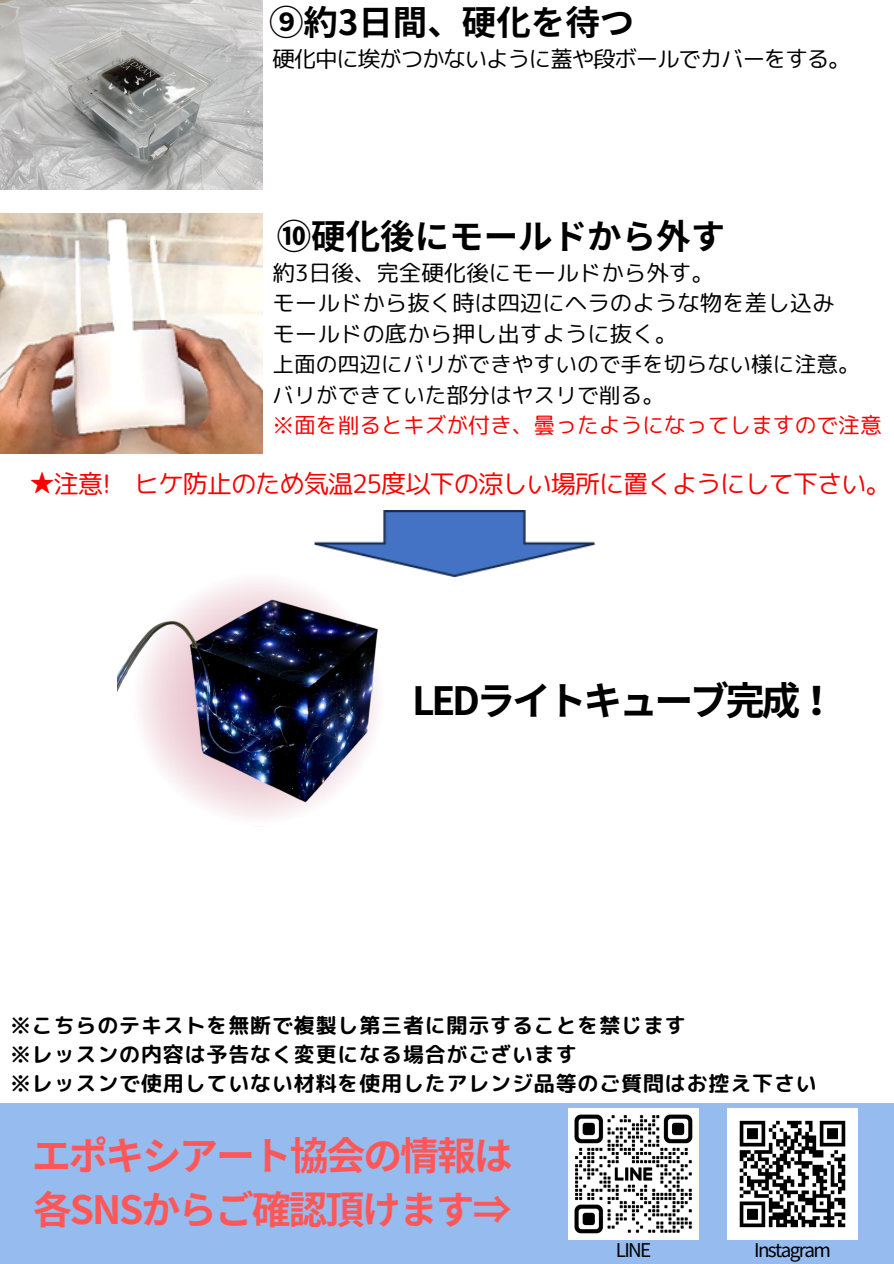
<style>
.page{position:relative;width:894px;height:1264px;background:#fff}
.page>*{position:absolute;margin:0;border:0;box-sizing:border-box;transform-origin:0 0}
.t1{font:700 39px/54px "Noto Sans JP";letter-spacing:-.055em;color:#ff5757}
.t2{font:700 39px "Noto Sans JP";letter-spacing:-.085em;color:#000}
.t3{font:700 34.5px "Noto Sans JP";color:#000}
.t4{font:25.5px "rounded mplus 1 p regular";letter-spacing:-.05em;color:#fc0101}
.t5{font:22.5px/30.3px "rounded mplus 1 p regular";color:#000}
.t6{font:22.5px "rounded mplus 1 p regular";letter-spacing:-.05em;color:#000}
.t7{font:21.75px/30.3px "rounded mplus 1 p regular";color:#000}
.t8{font:21px/29.2px "rounded mplus 1 p bold";letter-spacing:.04em;color:#000}
.t9{font:18.9px "Noto Sans JP";letter-spacing:-.085em;color:#000}
.s1{color:#fc0101}
</style>
<div class="page">
<div style="left:0;top:1102px;width:893px;height:161px;background:#95bbef"></div>
<svg style="left:219px;top:580px;width:78px;height:8px"></svg>
<img style="left:314px;top:511px;width:282px;height:66px">
<img style="left:568px;top:1108px;width:130px;height:131px">
<img style="left:727px;top:1108px;width:130px;height:131px">
<img style="left:118px;top:588px;width:260px;height:230px">
<img style="left:0;top:214px;width:262px;height:240px">
<img style="left:0;top:0;width:262px;height:189px">
<p class="t3" style="left:269px;top:-5px;width:367px">⑨約3日間、硬化を待つ</p>
<p class="t6" style="left:272px;top:43px;width:579px">硬化中に埃がつかないように蓋や段ボールでカバーをする。</p>
<h5 class="t3" style="left:276px;top:209px;width:450px">⑩硬化後にモールドから外す</h5>
<h3 class="t5" style="left:272px;top:257px;width:564px">約3日後、完全硬化後にモールドから外す。<br>モールドから抜く時は四辺にヘラのような物を差し込みモールドの底から押し出すように抜く。</h3>
<h3 class="t7" style="left:272px;top:349px;width:610px">上面の四辺にバリができやすいので手を切らない様に注意。バリができていた部分はヤスリで削る。<br><span class="s1">※面を削るとキズが付き、曇ったようになってしますので注意</span></h3>
<h6 class="t4" style="left:29px;top:466px;width:862px">★注意! ヒケ防止のため気温25度以下の涼しい場所に置くようにして下さい。</h6>
<h1 class="t2" style="left:412px;top:669px;width:425px">LEDライトキューブ完成！</h1>
<p class="t8" style="left:10px;top:1010px;width:808px">※こちらのテキストを無断で複製し第三者に開示することを禁じます<br>※レッスンの内容は予告なく変更になる場合がございます<br>※レッスンで使用していない材料を使用したアレンジ品等のご質問はお控え下さい</p>
<h4 class="t1" style="left:32px;top:1126px;width:482px">エポキシアート協会の情報は各SNSからご確認頂けます⇒</h4>
<h1 class="t9" style="left:615px;top:1234px;width:37px">LINE</h1>
<p class="t9" style="left:754px;top:1234px;width:78px">Instagram</p>
</div>
